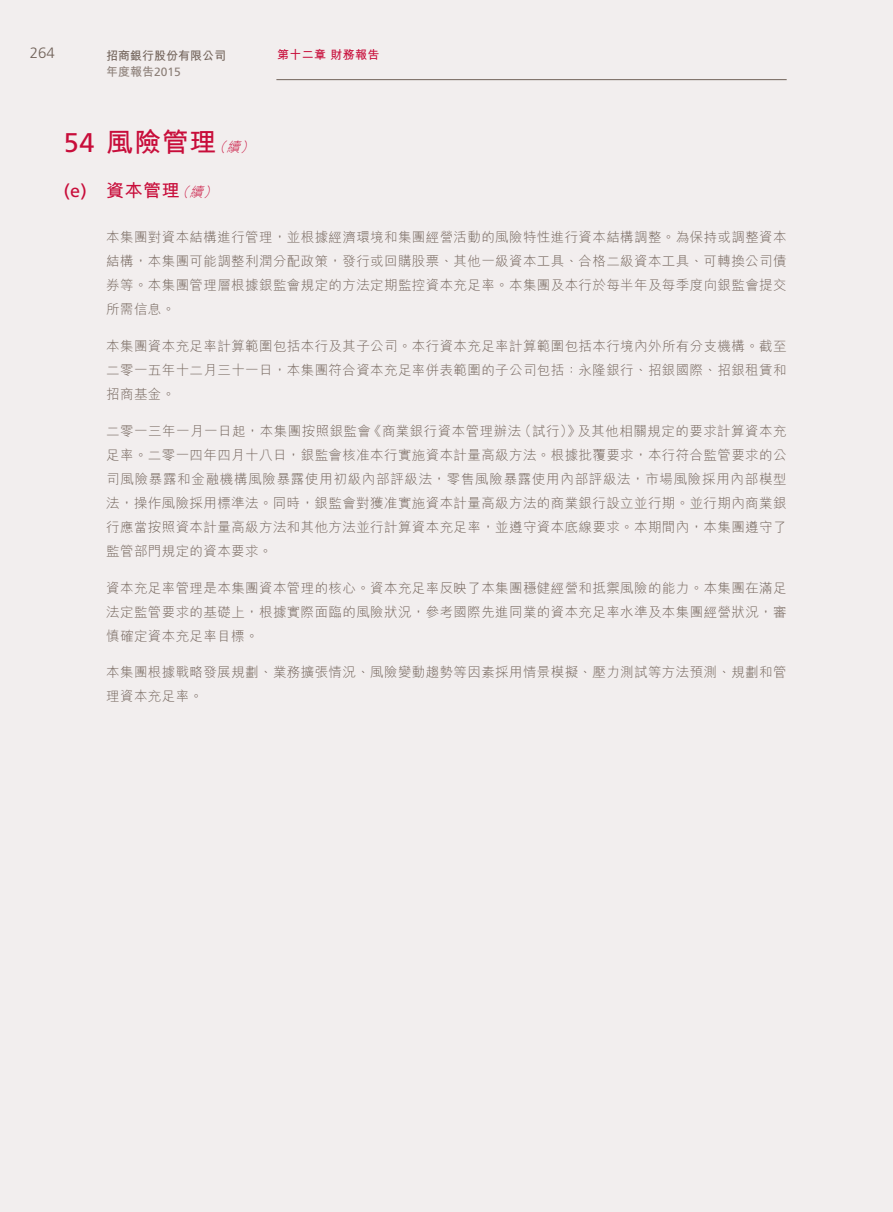
<style>
.page{position:relative;width:893px;height:1212px;background:#fff}
.page>*{position:absolute;margin:0;border:0;box-sizing:border-box;transform-origin:0 0}
.t1{font:700 27px "M Hei HK";color:#c80d3a}
.t2{font:700 18px "M Hei HK";color:#c80d3a}
.t3{font:300 15px "Frutiger LT Std";color:#716259}
.t4{font:300 13.5px/24px "M Hei HK";letter-spacing:.03em;color:#716259;text-align:justify}
.t5{font:700 12px "M Hei HK";color:#716259}
.t6{font:700 12px "M Hei HK";letter-spacing:.03em;color:#c80d3a}
.t7{font:700 12px "M Hei HK";color:#8c7f78}
.s1{font-family:"Frutiger LT Std";font-weight:400}
.s2{font-weight:300;font-style:italic;font-size:13.5px}
</style>
<div class="page">
<div style="left:0;top:0;width:892px;height:1212px;background:#f2eeee"></div>
<hr style="left:276px;top:79px;width:511px;height:1px;background:#716259">
<p class="t3" style="left:30px;top:45px;width:27px">264</p>
<p class="t5" style="left:106px;top:46px;width:121px">招商銀行股份有限公司</p>
<p class="t6" style="left:277px;top:46px;width:104px">第十二章財務報告</p>
<p class="t7" style="left:106px;top:63px;width:76px">年度報告<span class="s1">2015</span></p>
<h1 class="t1" style="left:64px;top:122px;width:196px"><span class="s1">54</span> 風險管理<span class="s2">（續）</span></h1>
<h2 class="t2" style="left:64px;top:177px;width:159px"><span class="s1">(e)</span> 資本管理<span class="s2">（續）</span></h2>
<p class="t4" style="left:106px;top:225px;width:682px">本集團對資本結構進行管理，並根據經濟環境和集團經營活動的風險特性進行資本結構調整。為保持或調整資本結構，本集團可能調整利潤分配政策，發行或回購股票、其他一級資本工具、合格二級資本工具、可轉換公司債券等。本集團管理層根據銀監會規定的方法定期監控資本充足率。本集團及本行於每半年及每季度向銀監會提交所需信息。</p>
<p class="t4" style="left:106px;top:333px;width:682px">本集團資本充足率計算範圍包括本行及其子公司。本行資本充足率計算範圍包括本行境內外所有分支機構。截至二零一五年十二月三十一日，本集團符合資本充足率併表範圍的子公司包括：永隆銀行、招銀國際、招銀租賃和招商基金。</p>
<p class="t4" style="left:106px;top:418px;width:682px">二零一三年一月一日起，本集團按照銀監會《商業銀行資本管理辦法（試行）》及其他相關規定的要求計算資本充足率。二零一四年四月十八日，銀監會核准本行實施資本計量高級方法。根據批覆要求，本行符合監管要求的公司風險暴露和金融機構風險暴露使用初級內部評級法，零售風險暴露使用內部評級法，市場風險採用內部模型法，操作風險採用標準法。同時，銀監會對獲准實施資本計量高級方法的商業銀行設立並行期。並行期內商業銀行應當按照資本計量高級方法和其他方法並行計算資本充足率，並遵守資本底線要求。本期間內，本集團遵守了監管部門規定的資本要求。</p>
<p class="t4" style="left:106px;top:575px;width:682px">資本充足率管理是本集團資本管理的核心。資本充足率反映了本集團穩健經營和抵禦風險的能力。本集團在滿足法定監管要求的基礎上，根據實際面臨的風險狀況，參考國際先進同業的資本充足率水準及本集團經營狀況，審慎確定資本充足率目標。</p>
<p class="t4" style="left:106px;top:660px;width:682px">本集團根據戰略發展規劃、業務擴張情況、風險變動趨勢等因素採用情景模擬、壓力測試等方法預測、規劃和管理資本充足率。</p>
</div>
